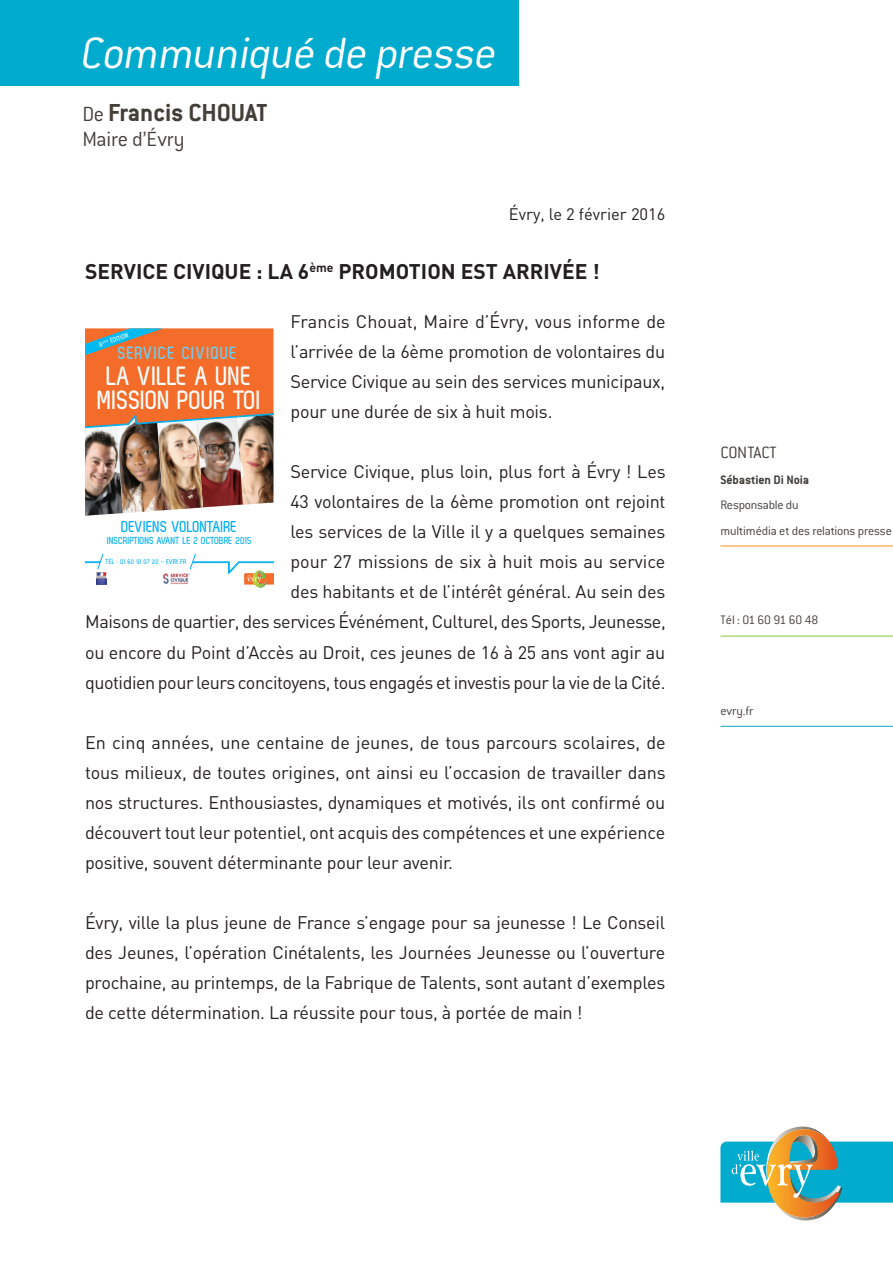
<style>
.page{position:relative;width:893px;height:1263px;background:#fff}
.page>*{position:absolute;margin:0;border:0;box-sizing:border-box;transform-origin:0 0}
.t1{font:italic 300 48px "Conduit ITC";color:#fff}
.t2{font:700 27px "Conduit ITC";color:#443e39}
.t3{font:700 26.4px/23.9px "Zag";color:#fff;text-align:center}
.t4{font:300 22.5px "Conduit ITC";color:#443e39}
.t5{font:700 21px "DIN";color:#231f20}
.t6{font:18px/30px "DIN";letter-spacing:-.015em;color:#231f20;text-align:justify}
.t7{font:300 18px "Conduit ITC";letter-spacing:-.015em;color:#443e39}
.t8{font:700 17.7px "Zag";letter-spacing:.06em;color:#6bcff6}
.t9{font:16.5px "DIN";color:#231f20}
.t10{font:700 15.75px "Zag";color:#00aeef}
.t11{font:300 13.5px/25.5px "Conduit ITC";letter-spacing:-.015em;color:#443e39}
.t12{font:700 13.5px "Conduit ITC";color:#443e39}
.t13{font:700 10.2px "Zag";color:#00aeef}
.t14{font:700 6.9px "Zag";letter-spacing:.03em;color:#00aeef}
.t15{font:700 6.9px "Zag";color:#fff}
.s1{font-weight:300;font-size:22.5px}
</style>
<div class="page">
<div style="left:0;top:0;width:519px;height:85px;background:#00abcd"></div>
<img style="left:85px;top:328px;width:188px;height:188px">
<svg style="left:85px;top:553px;width:188px;height:35px"></svg>
<hr style="left:720px;top:546px;width:173px;height:1px;background:#f7931d">
<hr style="left:720px;top:636px;width:173px;height:1px;background:#8bc63e">
<hr style="left:720px;top:726px;width:173px;height:1px;background:#00abcd">
<svg style="left:720px;top:1126px;width:173px;height:94px"></svg>
<h1 class="t1" style="left:79px;top:27px;width:425px">Communiqué de presse</h1>
<h2 class="t2" style="left:82px;top:96px;width:186px"><span class="s1">De</span> Francis CHOUAT</h2>
<p class="t4" style="left:82px;top:127px;width:104px">Maire d’Évry</p>
<p class="t9" style="left:509px;top:204px;width:158px">Évry, le 2 février 2016</p>
<p class="t5" style="left:85px;top:258px;width:516px">SERVICE CIVIQUE : LA 6<sup>ème</sup> PROMOTION EST ARRIVÉE !</p>
<p class="t6" style="left:290px;top:307px;width:377px">Francis Chouat, Maire d’Évry, vous informe de l’arrivée de la 6ème promotion de volontaires du Service Civique au sein des services municipaux, pour une durée de six à huit mois.</p>
<p class="t6" style="left:85px;top:457px;width:582px;text-align:right">Service Civique, plus loin, plus fort à Évry ! Les<br>43 volontaires de la 6ème promotion ont rejoint<br>les services de la Ville il y a quelques semaines<br>pour 27 missions de six à huit mois au service<br>des habitants et de l’intérêt général. Au sein des<br>Maisons de quartier, des services Événément, Culturel, des Sports, Jeunesse, ou encore du Point d’Accès au Droit, ces jeunes de 16 à 25 ans vont agir au quotidien pour leurs concitoyens, tous engagés et investis pour la vie de la Cité.</p>
<p class="t15" style="left:98px;top:341px;width:32px;rotate:-19deg">6<sup>ÈME</sup> ÉDITION</p>
<p class="t8" style="left:118px;top:343px;width:120px">SERVICE CIVIQUE</p>
<h3 class="t3" style="left:98px;top:364px;width:165px">LA VILLE A UNE<br>MISSION POUR TOI</h3>
<p class="t10" style="left:122px;top:517px;width:118px">DEVIENS VOLONTAIRE</p>
<p class="t13" style="left:107px;top:535px;width:146px">INSCRIPTIONS AVANT LE 2 OCTOBRE 2015</p>
<p class="t14" style="left:105px;top:558px;width:83px">TÉL : 01 60 91 07 22 - EVRY.FR</p>
<p class="t6" style="left:85px;top:727px;width:582px">En cinq années, une centaine de jeunes, de tous parcours scolaires, de tous milieux, de toutes origines, ont ainsi eu l’occasion de travailler dans nos structures. Enthousiastes, dynamiques et motivés, ils ont confirmé ou découvert tout leur potentiel, ont acquis des compétences et une expérience positive, souvent déterminante pour leur avenir.</p>
<p class="t6" style="left:85px;top:907px;width:582px">Évry, ville la plus jeune de France s’engage pour sa jeunesse ! Le Conseil des Jeunes, l’opération Cinétalents, les Journées Jeunesse ou l’ouverture prochaine, au printemps, de la Fabrique de Talents, sont autant d’exemples de cette détermination. La réussite pour tous, à portée de main !</p>
<p class="t7" style="left:720px;top:443px;width:58px">Contact</p>
<p class="t12" style="left:720px;top:471px;width:90px">Sébastien Di Noia</p>
<p class="t11" style="left:720px;top:492px;width:173px">Responsable du<br>multimédia et des relations presse</p>
<p class="t11" style="left:720px;top:607px;width:99px">Tél : 01 60 91 60 48</p>
<p class="t11" style="left:720px;top:698px;width:34px">evry.fr</p>
</div>
